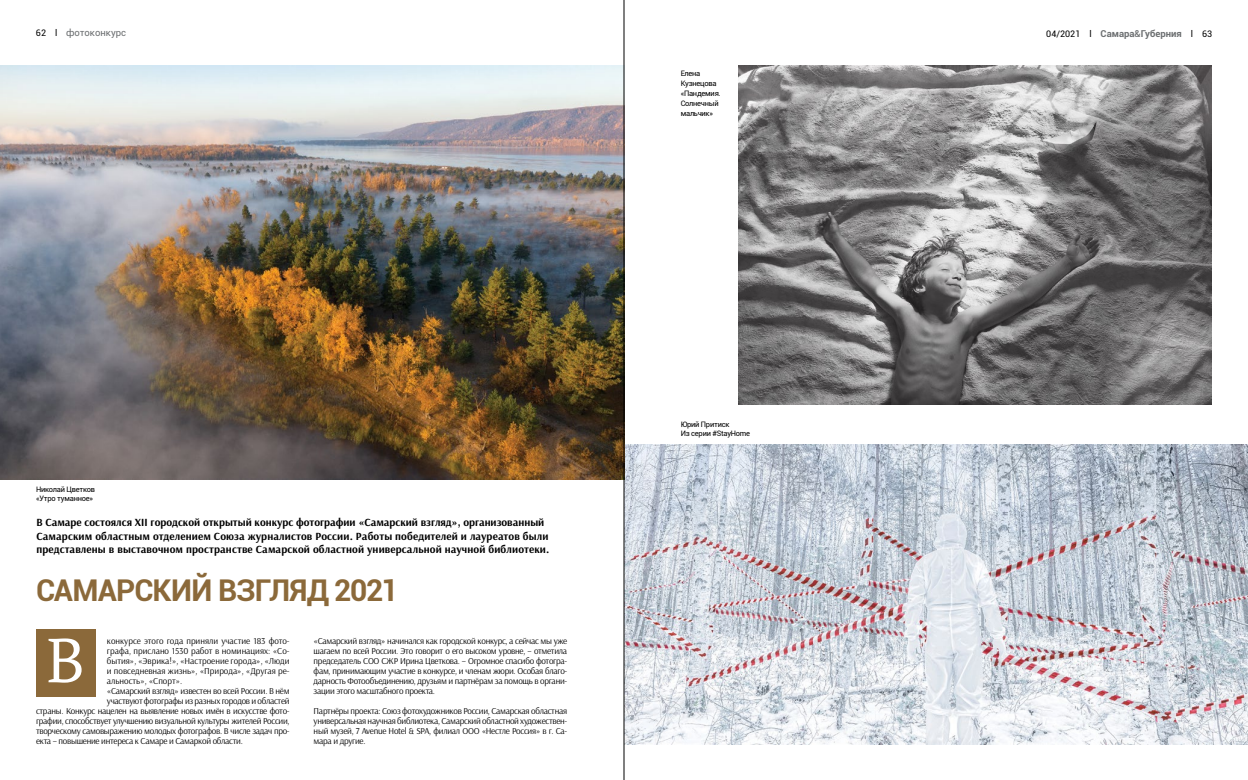
<style>
.page{position:relative;width:1248px;height:780px;background:#fff}
.page>*{position:absolute;margin:0;border:0;box-sizing:border-box;transform-origin:0 0}
.t1{font:62px "PT Serif";color:#fff}
.t2{font:700 30px "Roboto";letter-spacing:-.03em;color:#8b693a}
.t3{font:700 11px/13.2px "Arsenal";letter-spacing:.01em;color:#000}
.t4{font:700 9.5px "Roboto";color:#6c6f71}
.t5{font:9.5px "Roboto";color:#6c6f71}
.t6{font:9px/10px "Arsenal";letter-spacing:-.03em;color:#000;text-align:justify}
.t7{font:9px "Arsenal";color:#000}
.t8{font:7.5px/10px "Roboto";letter-spacing:-.03em;color:#000}
.s1{font-size:9px;color:#000}
.s2{font-weight:400;font-size:9px;color:#000}
.s3{font-weight:500}
</style>
<div class="page">
<img style="left:738px;top:66px;width:472px;height:339px">
<img style="left:624px;top:444px;width:623px;height:300px">
<img style="left:0;top:65px;width:623px;height:414px">
<div style="left:36px;top:628px;width:60px;height:68px;background:#8b693a"></div>
<hr style="left:623px;top:0;width:1px;height:780px;background:#000">
<p class="t5" style="left:36px;top:26px;width:92px"><span class="s1">62 l</span> фотоконкурс</p>
<p class="t4" style="left:1046px;top:27px;width:167px"><span class="s2">04/2021 l</span> Самара<span class="s3">&amp;</span>Губерния <span class="s2">l 63</span></p>
<p class="t8" style="left:680px;top:68px;width:41px">Елена<br>Кузнецова «Пандемия.<br>Солнечный мальчик»</p>
<p class="t8" style="left:36px;top:484px;width:61px;line-height:9px">Николай Цветков «Утро туманное»</p>
<p class="t3" style="left:36px;top:516px;width:514px">В Самаре состоялся XII городской открытый конкурс фотографии «Самарский взгляд», организованный<br>Самарским областным отделением Союза журналистов России. Работы победителей и лауреатов были представлены в выставочном пространстве Самарской областной универсальной научной библиотеки.</p>
<h2 class="t2" style="left:36px;top:569px;width:364px">САМАРСКИЙ ВЗГЛЯД 2021</h2>
<p class="t7" style="left:107px;top:636px;width:184px">конкурсе этого года приняли участие 183 фото-</p>
<p class="t7" style="left:107px;top:645px;width:184px">графа, прислано 1530 работ в номинациях: «Со-</p>
<p class="t7" style="left:107px;top:655px;width:184px">бытия», «Эврика!», «Настроение города», «Люди</p>
<p class="t7" style="left:107px;top:665px;width:184px">и повседневная жизнь», «Природа», «Другая ре-</p>
<p class="t7" style="left:107px;top:675px;width:77px">альность», «Спорт».</p>
<p class="t6" style="left:107px;top:686px;width:184px">«Самарский взгляд» известен во всей России. В нём</p>
<p class="t6" style="left:107px;top:696px;width:184px">участвуют фотографы из разных городов и областей</p>
<p class="t6" style="left:36px;top:706px;width:255px">страны. Конкурс нацелен на выявление новых имён в искусстве фото-</p>
<p class="t6" style="left:36px;top:716px;width:255px">графии, способствует улучшению визуальной культуры жителей России,</p>
<p class="t6" style="left:36px;top:726px;width:255px">творческому самовыражению молодых фотографов. В числе задач про-</p>
<p class="t6" style="left:36px;top:736px;width:208px">екта – повышение интереса к Самаре и Самаркой области.</p>
<h1 class="t1" style="left:47px;top:620px;width:40px">В</h1>
<p class="t6" style="left:313px;top:636px;width:255px">«Самарский взгляд» начинался как городской конкурс, а сейчас мы уже шагаем по всей России. Это говорит о его высоком уровне, – отметила председатель СОО СЖР Ирина Цветкова. – Огромное спасибо фотогра&shy;фам, принимающим участие в конкурсе, и членам жюри. Особая благо&shy;дарность Фотообъединению, друзьям и партнёрам за помощь в органи&shy;зации этого масштабного проекта.</p>
<p class="t6" style="left:313px;top:706px;width:255px">Партнёры проекта: Союз фотохудожников России, Самарская областная универсальная научная библиотека, Самарский областной художествен&shy;ный музей, 7 Avenue Hotel &amp; SPA, филиал ООО «Нестле Россия» в г. Са&shy;мара и другие.</p>
<p class="t8" style="left:680px;top:419px;width:71px;line-height:9px">Юрий Притиск<br>Из серии #StayHome</p>
</div>
